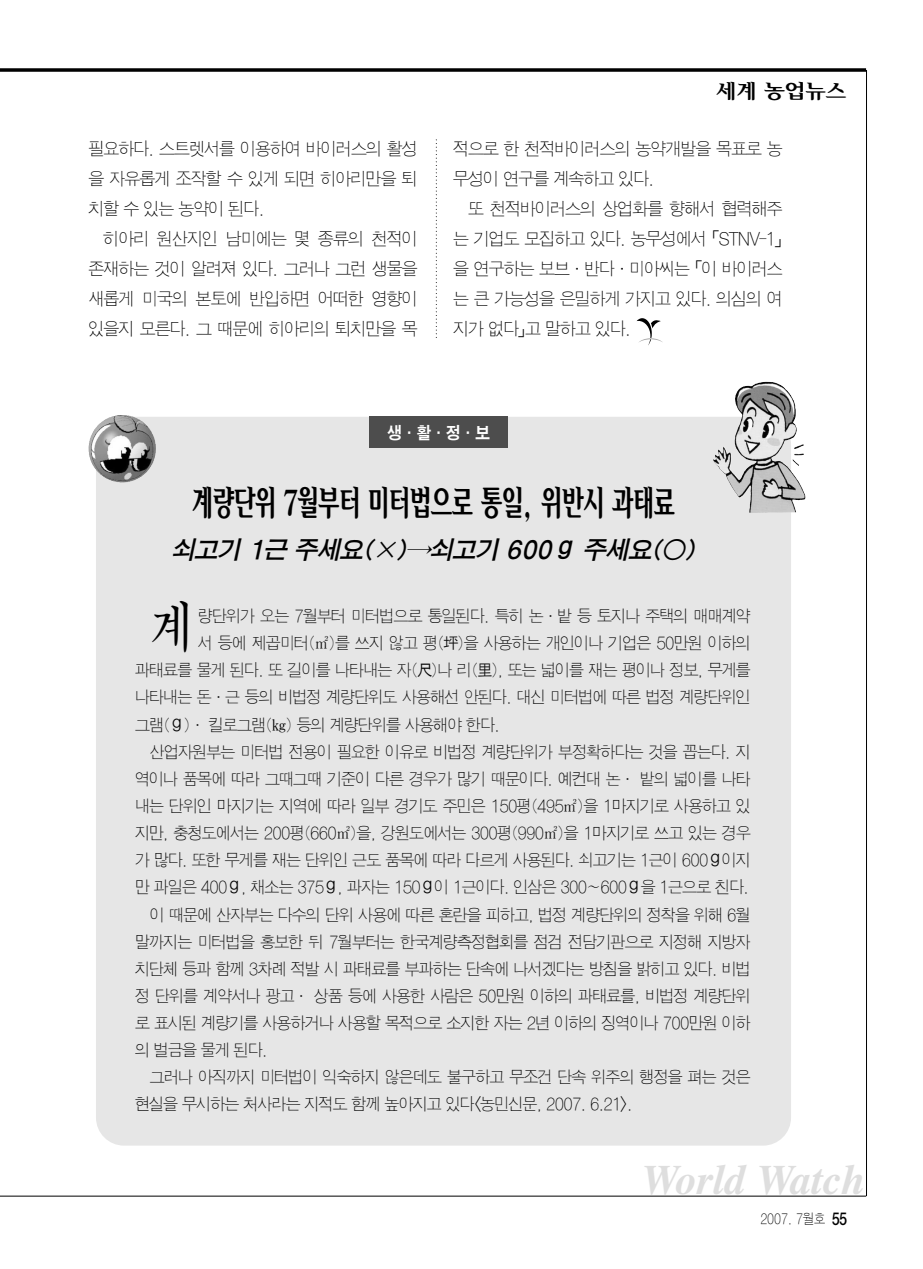
<style>
.page{position:relative;width:923px;height:1269px;background:#fff}
.page>*{position:absolute;margin:0;border:0;box-sizing:border-box;transform-origin:0 0}
.t1{font:54.07px "SM Amu T";color:#000;scale:.8 1}
.t2{font:italic 700 42px "Times";color:#dedede}
.t3{font:35px "Iris M";letter-spacing:-.08em;color:#000;scale:.65 1}
.t4{font:italic 24.5px "SM Ago T";color:#000}
.t5{font:20.12px "Iris L";letter-spacing:-.075em;color:#000;scale:1.1 1}
.t6{font:17.5px/29.9px "SM Ago SE";letter-spacing:-.1em;color:#000;text-align:justify;scale:.95 1}
.t7{font:17.5px "SM Ago K";color:#fff;scale:.9 1}
.t8{font:16.62px "SM Ago SE";letter-spacing:-.095em;color:#000;scale:.94 1}
.t9{font:14px "SM Ago SE";letter-spacing:-.065em;color:#000;scale:.85 1}
.s1{font-family:"Cstre L"}
</style>
<div class="page">
<svg style="left:0;top:68px;width:865px;height:4px;background:#1f1f1f"></svg>
<hr style="left:0;top:1196px;width:865px;height:1px;background:#000">
<hr style="left:866px;top:70px;width:1px;height:1126px;background:#000">
<svg style="left:436px;top:140px;width:1px;height:198px"></svg>
<svg style="left:636px;top:318px;width:26px;height:27px"></svg>
<div style="left:96px;top:417px;width:694px;height:728px;background:#e6e6e6;border-radius:28px"></div>
<img style="left:90px;top:415px;width:66px;height:67px">
<img style="left:729px;top:411px;width:27px;height:68px">
<div style="left:369px;top:417px;width:139px;height:31px;background:#4d4d4d"></div>
<p class="t6" style="left:88px;top:135px;width:349px">필요하다. 스트렛서를 이용하여 바이러스의 활성 을 자유롭게 조작할 수 있게 되면 히아리만을 퇴 치할 수 있는 농약이 된다.</p>
<p class="t6" style="left:88px;top:225px;width:349px;text-indent:15px">히아리 원산지인 남미에는 몇 종류의 천적이 존재하는 것이 알려져 있다. 그러나 그런 생물을 새롭게 미국의 본토에 반입하면 어떠한 영향이 있을지 모른다. 그 때문에 히아리의 퇴치만을 목</p>
<p class="t5" style="left:714px;top:81px;width:121px">세계 농업뉴스</p>
<p class="t6" style="left:453px;top:135px;width:349px">적으로 한 천적바이러스의 농약개발을 목표로 농 무성이 연구를 계속하고 있다.</p>
<p class="t6" style="left:453px;top:195px;width:358px;text-align:left;text-indent:15px">또 천적바이러스의 상업화를 향해서 협력해주 는 기업도 모집하고 있다. 농무성에서「STNV-1」을 연구하는 보브·반다·미아씨는「이 바이러스 는 큰 가능성을 은밀하게 가지고 있다. 의심의 여 지가 없다」고 말하고 있다.</p>
<p class="t7" style="left:387px;top:424px;width:117px">생·활·정·보</p>
<h3 class="t3" style="left:191px;top:487px;width:746px">계량단위 7월부터 미터법으로 통일, 위반시 과태료</h3>
<h3 class="t4" style="left:171px;top:539px;width:532px">쇠고기 1근 주세요(×)→쇠고기 600ｇ 주세요(○)</h3>
<h1 class="t1" style="left:150px;top:602px;width:56px">계</h1>
<p class="t8" style="left:197px;top:608px;width:590px">량단위가 오는 7월부터 미터법으로 통일된다. 특히 논·밭 등 토지나 주택의 매매계약</p>
<p class="t8" style="left:197px;top:636px;width:590px">서 등에 제곱미터(㎡)를 쓰지 않고 평(坪)을 사용하는 개인이나 기업은 50만원 이하의</p>
<p class="t8" style="left:135px;top:663px;width:657px">과태료를 물게 된다. 또 길이를 나타내는 자(尺)나 리(里), 또는 넓이를 재는 평이나 정보, 무게를</p>
<p class="t8" style="left:135px;top:690px;width:657px">나타내는 돈·근 등의 비법정 계량단위도 사용해선 안된다. 대신 미터법에 따른 법정 계량단위인</p>
<p class="t8" style="left:135px;top:717px;width:390px">그램(ｇ)· 킬로그램(㎏) 등의 계량단위를 사용해야 한다.</p>
<p class="t8" style="left:150px;top:744px;width:641px">산업자원부는 미터법 전용이 필요한 이유로 비법정 계량단위가 부정확하다는 것을 꼽는다. 지</p>
<p class="t8" style="left:135px;top:771px;width:657px">역이나 품목에 따라 그때그때 기준이 다른 경우가 많기 때문이다. 예컨대 논· 밭의 넓이를 나타</p>
<p class="t8" style="left:135px;top:798px;width:657px">내는 단위인 마지기는 지역에 따라 일부 경기도 주민은 150평(495㎡)을 1마지기로 사용하고 있</p>
<p class="t8" style="left:135px;top:825px;width:657px">지만, 충청도에서는 200평(660㎡)을, 강원도에서는 300평(990㎡)을 1마지기로 쓰고 있는 경우</p>
<p class="t8" style="left:135px;top:853px;width:657px">가 많다. 또한 무게를 재는 단위인 근도 품목에 따라 다르게 사용된다. 쇠고기는 1근이 600ｇ이지</p>
<p class="t8" style="left:135px;top:880px;width:655px">만 과일은 400ｇ, 채소는 375ｇ, 과자는 150ｇ이 1근이다. 인삼은 300~600ｇ을 1근으로 친다.</p>
<p class="t8" style="left:150px;top:907px;width:641px">이 때문에 산자부는 다수의 단위 사용에 따른 혼란을 피하고, 법정 계량단위의 정착을 위해 6월</p>
<p class="t8" style="left:135px;top:934px;width:657px">말까지는 미터법을 홍보한 뒤 7월부터는 한국계량측정협회를 점검 전담기관으로 지정해 지방자</p>
<p class="t8" style="left:135px;top:961px;width:657px">치단체 등과 함께 3차례 적발 시 과태료를 부과하는 단속에 나서겠다는 방침을 밝히고 있다. 비법</p>
<p class="t8" style="left:135px;top:988px;width:657px">정 단위를 계약서나 광고· 상품 등에 사용한 사람은 50만원 이하의 과태료를, 비법정 계량단위</p>
<p class="t8" style="left:135px;top:1015px;width:657px">로 표시된 계량기를 사용하거나 사용할 목적으로 소지한 자는 2년 이하의 징역이나 700만원 이하</p>
<p class="t8" style="left:135px;top:1042px;width:143px">의 벌금을 물게 된다.</p>
<p class="t8" style="left:150px;top:1070px;width:641px">그러나 아직까지 미터법이 익숙하지 않은데도 불구하고 무조건 단속 위주의 행정을 펴는 것은</p>
<p class="t8" style="left:135px;top:1097px;width:535px">현실을 무시하는 처사라는 지적도 함께 높아지고 있다〈농민신문, 2007. 6.21〉.</p>
<h2 class="t2" style="left:641px;top:1165px;width:225px">World Watch</h2>
<p class="t9" style="left:759px;top:1212px;width:105px">2007. 7월호 <span class="s1">55</span></p>
</div>
